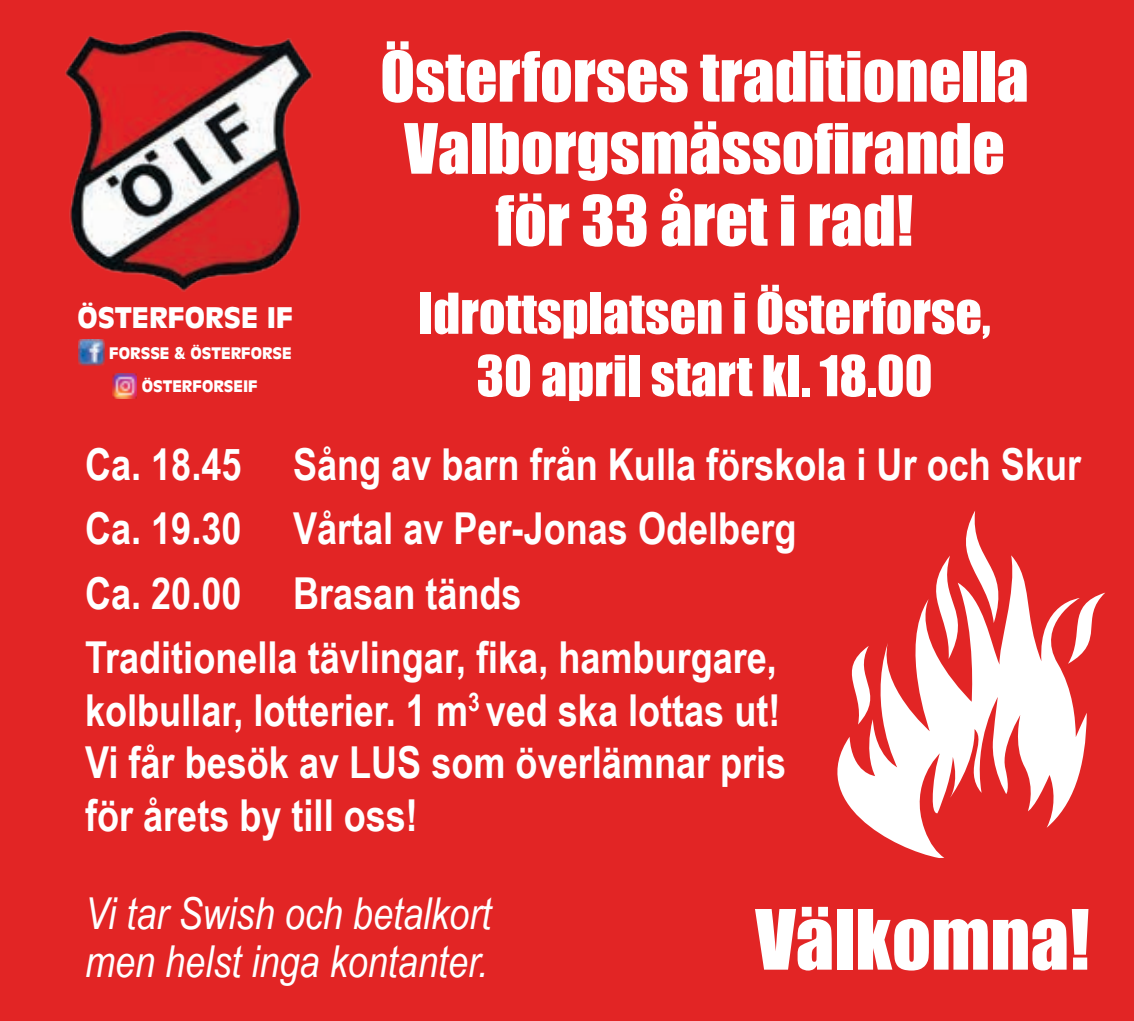
<style>
.page{position:relative;width:1134px;height:1021px;background:#fff}
.page>*{position:absolute;margin:0;border:0;box-sizing:border-box;transform-origin:0 0}
.t1{font:76.8px "Impact";color:#fff}
.t2{font:64px/72px "Impact";color:#fff;text-align:center}
.t3{font:52px/62.4px "Impact";color:#fff;text-align:center}
.t4{font:700 44px/64px "Arial Narrow";color:#fff}
.t5{font:italic 44px/48px "Arial Narrow";color:#fff}
.t6{font:900 28px "Antique Olive";color:#fff}
.t7{font:900 15.6px/33.2px "Antique Olive";color:#fff;text-align:center}
</style>
<div class="page">
<div style="left:0;top:0;width:1134px;height:1020px;background:#e22525"></div>
<img style="left:65px;top:30px;width:248px;height:262px">
<img style="left:79px;top:339px;width:25px;height:26px">
<img style="left:113px;top:374px;width:24px;height:24px">
<svg style="left:966px;top:511px;width:19px;height:44px"></svg>
<svg style="left:1087px;top:592px;width:18px;height:54px"></svg>
<svg style="left:837px;top:555px;width:250px;height:303px"></svg>
<p class="t6" style="left:77px;top:300px;width:217px">ÖSTERFORSE IF</p>
<p class="t7" style="left:109px;top:336px;width:184px">FORSSE &amp; ÖSTERFORSE<br>ÖSTERFORSEIF</p>
<h2 class="t2" style="left:380px;top:40px;width:650px">Österforses traditionella<br>Valborgsmässofirande för 33 året i rad!</h2>
<p class="t3" style="left:418px;top:282px;width:574px">Idrottsplatsen i Österforse,<br>30 april start kl. 18.00</p>
<p class="t4" style="left:85px;top:430px;width:998px">Ca. 18.45 Sång av barn från Kulla förskola i Ur och Skur Ca. 19.30 Vårtal av Per-Jonas Odelberg<br>Ca. 20.00 Brasan tänds<br>Traditionella tävlingar, fika, hamburgare,</p>
<p class="t4" style="left:85px;top:681px;width:703px;line-height:52.8px">kolbullar, lotterier. 1 m<sup>3</sup> ved ska lottas ut!<br>Vi får besök av LUS som överlämnar pris för årets by till oss!</p>
<p class="t5" style="left:85px;top:888px;width:408px">Vi tar Swish och betalkort men helst inga kontanter.</p>
<h1 class="t1" style="left:755px;top:892px;width:336px">Välkomna!</h1>
</div>
